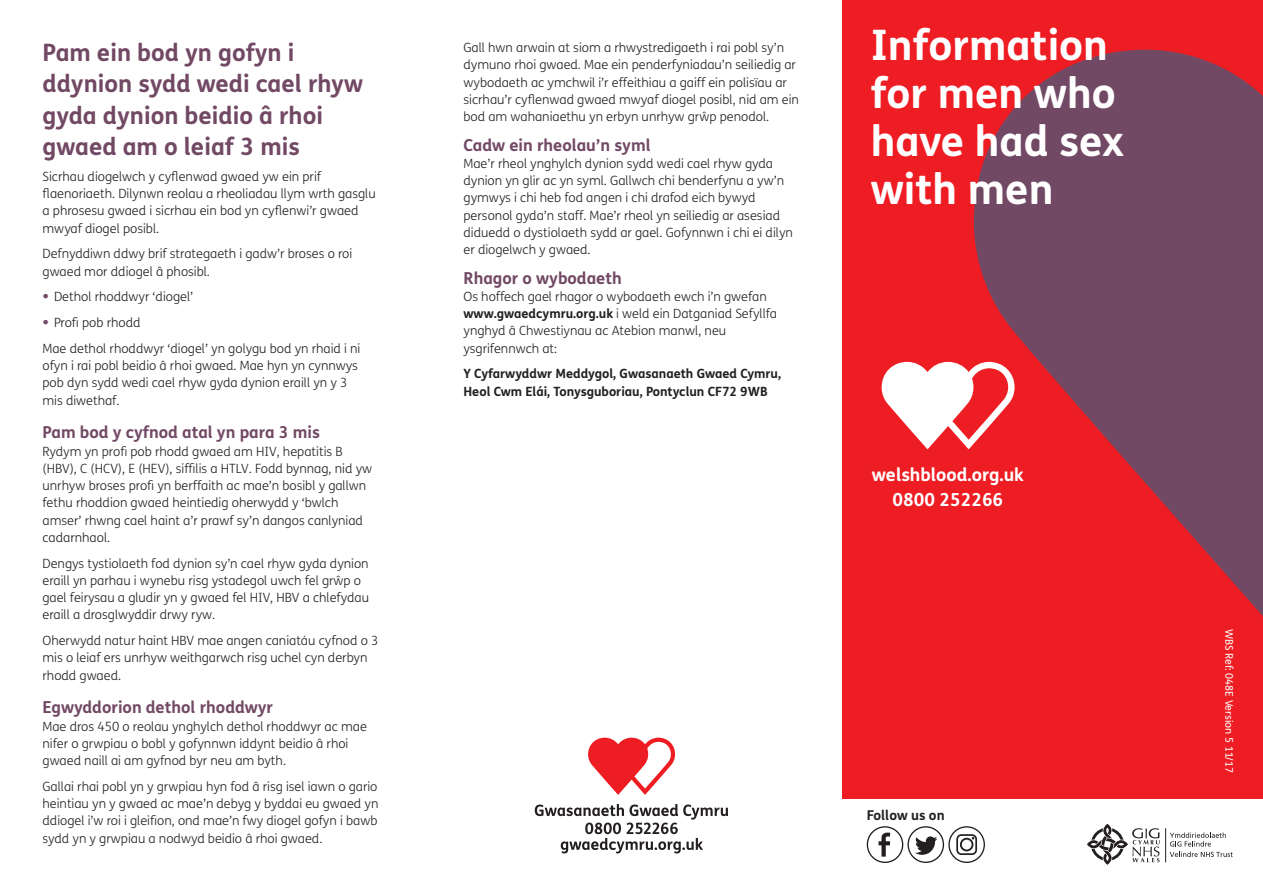
<style>
.page{position:relative;width:1263px;height:893px;background:#fff}
.page>*{position:absolute;margin:0;border:0;box-sizing:border-box;transform-origin:0 0}
.t1{font:700 42px "FS Me";color:#fff}
._9__Main_heading{font:700 24px/31.5px "FS Me";color:#724964}
.t2{font:700 18px "FS Me";color:#fff}
._1__FS_Me_heading{font:700 16.5px "FS Me";color:#724964}
.t3{font:700 13.5px "FS Me";color:#231f20}
._2__FS_Me_bodycopy{font:300 12.75px/17.2px "FS Me";color:#231f20}
._3__Body_copy_no_spa{font:300 12.75px/17.2px "FS Me";color:#231f20}
._6__Address{font:700 12.75px/17.2px "FS Me";color:#231f20}
.t4{font:10.5px "FS Me";color:#fff}
.s1{font-size:19.5px;color:#724964}
.s2{font-weight:700}
</style>
<div class="page">
<svg style="left:588px;top:738px;width:87px;height:57px"></svg>
<svg style="left:535px;top:804px;width:193px;height:49px"></svg>
<div style="left:842px;top:0;width:421px;height:798px;background:#ee1d23"></div>
<svg style="left:974px;top:50px;width:289px;height:566px;fill:#724964"></svg>
<svg style="left:882px;top:362px;width:132px;height:87px"></svg>
<hr style="left:1165px;top:828px;width:1px;height:34px;background:#231f20">
<svg style="left:1087px;top:824px;width:73px;height:41px"></svg>
<svg style="left:1170px;top:832px;width:63px;height:25px"></svg>
<div style="left:867px;top:826px;width:36px;height:37px;border:1px solid #231f20;border-radius:50%"></div>
<svg style="left:878px;top:833px;width:12px;height:24px"></svg>
<div style="left:907px;top:826px;width:37px;height:37px;border:1px solid #231f20;border-radius:50%"></div>
<svg style="left:915px;top:836px;width:22px;height:19px"></svg>
<div style="left:948px;top:826px;width:37px;height:37px;border:1px solid #231f20;border-radius:50%"></div>
<svg style="left:956px;top:834px;width:21px;height:21px"></svg>
<p class="_9__Main_heading" style="left:43px;top:35px;width:322px">Pam ein bod yn gofyn i ddynion sydd wedi cael rhyw gyda dynion beidio â rhoi gwaed am o leiaf 3 mis</p>
<p class="_3__Body_copy_no_spa" style="left:43px;top:167px;width:335px">Sicrhau diogelwch y cyflenwad gwaed yw ein prif flaenoriaeth. Dilynwn reolau a rheoliadau llym wrth gasglu a phrosesu gwaed i sicrhau ein bod yn cyflenwi’r gwaed mwyaf diogel posibl.</p>
<p class="_2__FS_Me_bodycopy" style="left:43px;top:245px;width:311px">Defnyddiwn ddwy brif strategaeth i gadw’r broses o roi gwaed mor ddiogel â phosibl.</p>
<p class="_2__FS_Me_bodycopy" style="left:43px;top:288px;width:152px"><span class="s1">•</span> Dethol rhoddwyr ‘diogel’</p>
<p class="_2__FS_Me_bodycopy" style="left:43px;top:314px;width:100px"><span class="s1">•</span> Profi pob rhodd</p>
<p class="_2__FS_Me_bodycopy" style="left:43px;top:339px;width:319px">Mae dethol rhoddwyr ‘diogel’ yn golygu bod yn rhaid i ni ofyn i rai pobl beidio â rhoi gwaed. Mae hyn yn cynnwys pob dyn sydd wedi cael rhyw gyda dynion eraill yn y 3</p>
<p class="_2__FS_Me_bodycopy" style="left:43px;top:391px;width:79px">mis diwethaf.</p>
<p class="_1__FS_Me_heading" style="left:43px;top:420px;width:279px">Pam bod y cyfnod atal yn para 3 mis</p>
<p class="_2__FS_Me_bodycopy" style="left:43px;top:442px;width:331px">Rydym yn profi pob rhodd gwaed am HIV, hepatitis B (HBV), C (HCV), E (HEV), siffilis a HTLV. Fodd bynnag, nid yw unrhyw broses profi yn berffaith ac mae’n bosibl y gallwn fethu rhoddion gwaed heintiedig oherwydd y ‘bwlch amser’ rhwng cael haint a’r prawf sy’n dangos canlyniad cadarnhaol.</p>
<p class="_2__FS_Me_bodycopy" style="left:43px;top:554px;width:328px">Dengys tystiolaeth fod dynion sy’n cael rhyw gyda dynion eraill yn parhau i wynebu risg ystadegol uwch fel grŵp o gael feirysau a gludir yn y gwaed fel HIV, HBV a chlefydau eraill a drosglwyddir drwy ryw.</p>
<p class="_2__FS_Me_bodycopy" style="left:43px;top:632px;width:337px">Oherwydd natur haint HBV mae angen caniatáu cyfnod o 3 mis o leiaf ers unrhyw weithgarwch risg uchel cyn derbyn rhodd gwaed.</p>
<p class="_1__FS_Me_heading" style="left:43px;top:695px;width:232px">Egwyddorion dethol rhoddwyr</p>
<p class="_3__Body_copy_no_spa" style="left:43px;top:717px;width:326px">Mae dros 450 o reolau ynghylch dethol rhoddwyr ac mae nifer o grwpiau o bobl y gofynnwn iddynt beidio â rhoi gwaed naill ai am gyfnod byr neu am byth.</p>
<p class="_2__FS_Me_bodycopy" style="left:43px;top:777px;width:337px;text-align:justify">Gallai rhai pobl yn y grwpiau hyn fod â risg isel iawn o gario heintiau yn y gwaed ac mae’n debyg y byddai eu gwaed yn ddiogel i’w roi i gleifion, ond mae’n fwy diogel gofyn i bawb sydd yn y grwpiau a nodwyd beidio â rhoi gwaed.</p>
<p class="_2__FS_Me_bodycopy" style="left:463px;top:39px;width:337px">Gall hwn arwain at siom a rhwystredigaeth i rai pobl sy’n dymuno rhoi gwaed. Mae ein penderfyniadau’n seiliedig ar wybodaeth ac ymchwil i’r effeithiau a gaiff ein polisïau ar sicrhau’r cyflenwad gwaed mwyaf diogel posibl, nid am ein bod am wahaniaethu yn erbyn unrhyw grŵp penodol.</p>
<p class="_1__FS_Me_heading" style="left:463px;top:132px;width:189px">Cadw ein rheolau’n syml</p>
<p class="_3__Body_copy_no_spa" style="left:463px;top:154px;width:331px">Mae’r rheol ynghylch dynion sydd wedi cael rhyw gyda dynion yn glir ac yn syml. Gallwch chi benderfynu a yw’n gymwys i chi heb fod angen i chi drafod eich bywyd personol gyda’n staff. Mae’r rheol yn seiliedig ar asesiad diduedd o dystiolaeth sydd ar gael. Gofynnwn i chi ei dilyn er diogelwch y gwaed.</p>
<p class="_1__FS_Me_heading" style="left:463px;top:265px;width:160px">Rhagor o wybodaeth</p>
<p class="_3__Body_copy_no_spa" style="left:463px;top:287px;width:305px">Os hoffech gael rhagor o wybodaeth ewch i’n gwefan</p>
<p class="_3__Body_copy_no_spa" style="left:463px;top:305px;width:315px"><span class="s2">www.gwaedcymru.org.uk</span> i weld ein Datganiad Sefyllfa ynghyd â Chwestiynau ac Atebion manwl, neu ysgrifennwch at:</p>
<p class="_6__Address" style="left:463px;top:365px;width:319px">Y Cyfarwyddwr Meddygol, Gwasanaeth Gwaed Cymru,<br>Heol Cwm Elái, Tonysguboriau, Pontyclun CF72 9WB</p>
<p class="t1" style="left:871px;top:13px;width:239px">Information</p>
<p class="t1" style="left:871px;top:61px;width:247px">for men who</p>
<p class="t1" style="left:871px;top:109px;width:255px">have had sex</p>
<p class="t1" style="left:871px;top:157px;width:184px">with men</p>
<p class="t2" style="left:872px;top:460px;width:153px">welshblood.org.uk</p>
<p class="t2" style="left:892px;top:486px;width:112px">0800 252266</p>
<p class="t3" style="left:867px;top:805px;width:79px">Follow us on</p>
<p class="t4" style="left:1236px;top:629px;width:146px;rotate:90deg">WBS Ref: 048E Version 5 11/17</p>
</div>
